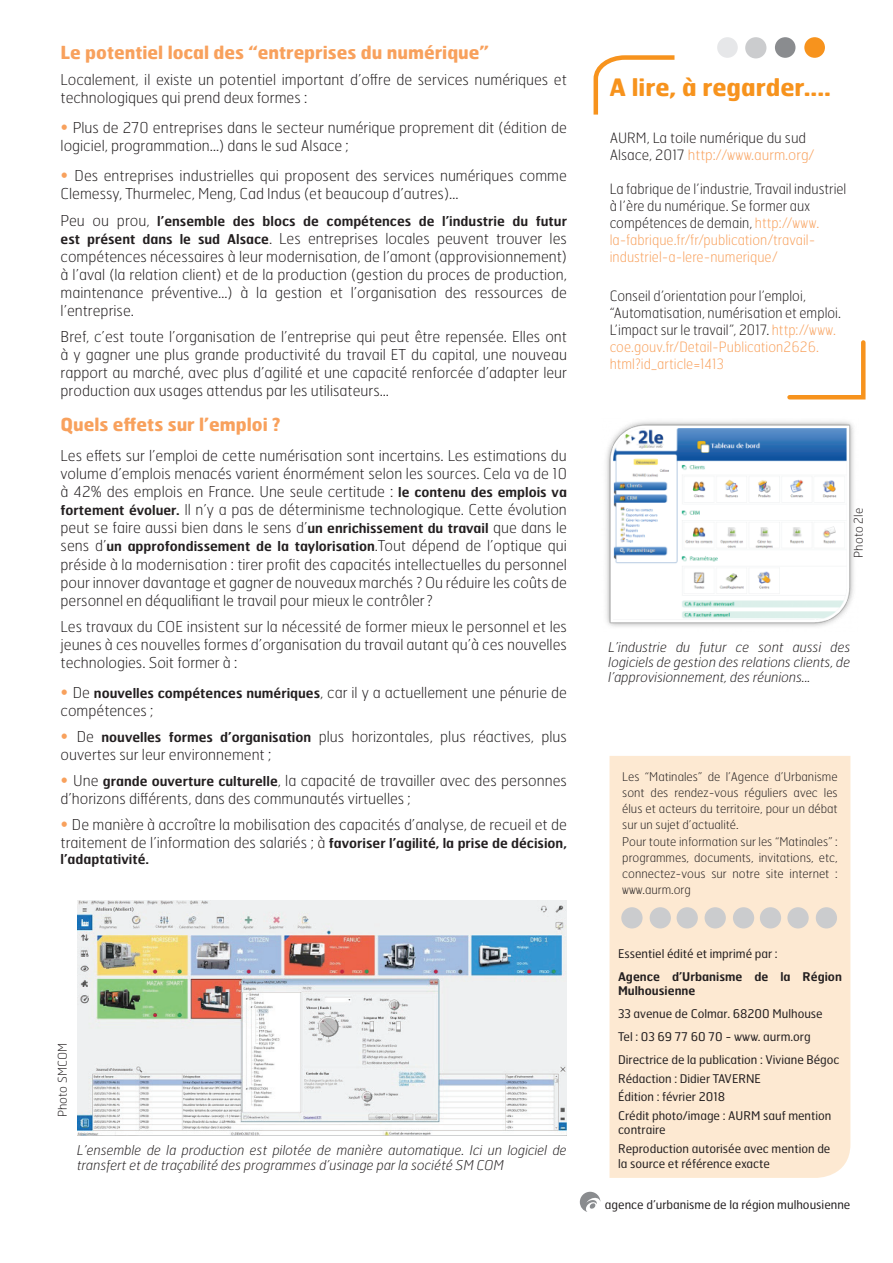
<style>
.page{position:relative;width:893px;height:1263px;background:#fff}
.page>*{position:absolute;margin:0;border:0;box-sizing:border-box;transform-origin:0 0}
.t1{font:700 24px "Hermes FB";color:#f7931d}
.t2{font:700 18px "Hermes FB";color:#f8a15d}
.t3{font:100 15px/18px "Hermes FB";color:#231f20}
.t4{font:100 14.25px/17.1px "Hermes FB";letter-spacing:.005em;color:#231f20;scale:.95 1}
.t5{font:100 14.25px/17.1px "Hermes FB";letter-spacing:.005em;color:#231f20}
.t6{font:italic 100 13.5px/15px "Hermes FB";color:#231f20}
.t7{font:600 13.5px "Hermes FB";color:#231f20}
.t8{font:12px/18.6px "Hermes FB";color:#231f20}
.t9{font:100 12px/16.2px "Hermes FB";color:#231f20}
.t10{font:600 12px/14.4px "Hermes FB";color:#231f20}
.s1{font-size:18px;color:#f8a15d}
.s2{font-weight:100;font-size:15px}
.s3{font-weight:600;font-size:13.5px}
.s4{color:#f8a15d}
</style>
<div class="page">
<div style="left:609px;top:756px;width:241px;height:422px;background:#fde9d2"></div>
<svg style="left:580px;top:1192px;width:20px;height:20px"></svg>
<svg style="left:593px;top:55px;width:82px;height:60px"></svg>
<div style="left:621px;top:907px;width:22px;height:21px;background:#cbccce;border-radius:50%"></div>
<div style="left:650px;top:907px;width:21px;height:21px;background:#cbccce;border-radius:50%"></div>
<div style="left:677px;top:907px;width:21px;height:21px;background:#cbccce;border-radius:50%"></div>
<div style="left:705px;top:907px;width:21px;height:21px;background:#cbccce;border-radius:50%"></div>
<div style="left:733px;top:907px;width:21px;height:21px;background:#cbccce;border-radius:50%"></div>
<div style="left:760px;top:907px;width:21px;height:21px;background:#cbccce;border-radius:50%"></div>
<div style="left:787px;top:907px;width:22px;height:21px;background:#cbccce;border-radius:50%"></div>
<div style="left:816px;top:907px;width:21px;height:21px;background:#cbccce;border-radius:50%"></div>
<div style="left:745px;top:37px;width:21px;height:21px;background:#cbccce;border-radius:50%"></div>
<svg style="left:787px;top:340px;width:79px;height:60px"></svg>
<img style="left:77px;top:900px;width:490px;height:235px">
<img style="left:606px;top:421px;width:248px;height:206px">
<div style="left:804px;top:37px;width:21px;height:21px;background:#f7931d;border-radius:50%"></div>
<div style="left:775px;top:37px;width:20px;height:21px;background:#8a8c8f;border-radius:50%"></div>
<div style="left:717px;top:37px;width:21px;height:21px;background:#e6e7e9;border-radius:50%"></div>
<p class="t2" style="left:61px;top:40px;width:430px">Le potentiel local des “entreprises du numérique”</p>
<p class="t3" style="left:61px;top:70px;width:508px">Localement, il existe un potentiel important d’offre de services numériques et technologiques qui prend deux formes :</p>
<p class="t3" style="left:61px;top:118px;width:508px"><span class="s1">•</span> Plus de 270 entreprises dans le secteur numérique proprement dit (édition de logiciel, programmation…) dans le sud Alsace ;</p>
<p class="t3" style="left:61px;top:166px;width:508px"><span class="s1">•</span> Des entreprises industrielles qui proposent des services numériques comme<br>Clemessy, Thurmelec, Meng, Cad Indus (et beaucoup d’autres)…</p>
<p class="t7" style="left:61px;top:212px;width:508px"><span class="s2">Peu ou prou,</span> l’ensemble des blocs de compétences de l’industrie du futur</p>
<p class="t3" style="left:61px;top:229px;width:508px;text-align:justify"><span class="s3">est présent dans le sud Alsace</span>. Les entreprises locales peuvent trouver les compétences nécessaires à leur modernisation, de l’amont (approvisionnement) à l’aval (la relation client) et de la production (gestion du proces de production, maintenance préventive…) à la gestion et l’organisation des ressources de l’entreprise.</p>
<p class="t3" style="left:61px;top:327px;width:508px;text-align:justify">Bref, c’est toute l’organisation de l’entreprise qui peut être repensée. Elles ont à y gagner une plus grande productivité du travail ET du capital, une nouveau rapport au marché, avec plus d’agilité et une capacité renforcée d’adapter leur production aux usages attendus par les utilisateurs...</p>
<p class="t2" style="left:61px;top:412px;width:221px">Quels effets sur l’emploi ?</p>
<p class="t3" style="left:61px;top:447px;width:508px;text-align:justify">Les effets sur l’emploi de cette numérisation sont incertains. Les estimations du volume d’emplois menacés varient énormément selon les sources. Cela va de 10 à 42% des emplois en France. Une seule certitude : <span class="s3">le contenu des emplois va fortement évoluer.</span> Il n’y a pas de déterminisme technologique. Cette évolution peut se faire aussi bien dans le sens d’<span class="s3">un enrichissement du travail</span> que dans le</p>
<p class="t7" style="left:61px;top:538px;width:508px"><span class="s2">sens d’</span>un approfondissement de la taylorisation<span class="s2">.Tout dépend de l’optique qui</span></p>
<p class="t3" style="left:61px;top:555px;width:508px;text-align:justify">préside à la modernisation : tirer profit des capacités intellectuelles du personnel pour innover davantage et gagner de nouveaux marchés ? Ou réduire les coûts de personnel en déqualifiant le travail pour mieux le contrôler ?</p>
<p class="t3" style="left:61px;top:617px;width:508px;text-align:justify">Les travaux du COE insistent sur la nécessité de former mieux le personnel et les jeunes à ces nouvelles formes d’organisation du travail autant qu’à ces nouvelles technologies. Soit former à :</p>
<p class="t3" style="left:61px;top:683px;width:508px"><span class="s1">•</span> De <span class="s3">nouvelles compétences numériques</span>, car il y a actuellement une pénurie de compétences ;</p>
<p class="t3" style="left:61px;top:727px;width:508px"><span class="s1">•</span> De <span class="s3">nouvelles formes d’organisation</span> plus horizontales, plus réactives, plus ouvertes sur leur environnement ;</p>
<p class="t3" style="left:61px;top:771px;width:508px"><span class="s1">•</span> Une <span class="s3">grande ouverture culturelle</span>, la capacité de travailler avec des personnes d’horizons différents, dans des communautés virtuelles ;</p>
<p class="t3" style="left:61px;top:815px;width:508px"><span class="s1">•</span> De manière à accroître la mobilisation des capacités d’analyse, de recueil et de traitement de l’information des salariés ; à <span class="s3">favoriser l’agilité, la prise de décision,</span></p>
<p class="t7" style="left:61px;top:850px;width:90px">l’adaptativité.</p>
<p class="t9" style="left:54px;top:1117px;width:75px;rotate:-90deg">Photo SMCOM</p>
<p class="t6" style="left:77px;top:1142px;width:491px">L’ensemble de la production est pilotée de manière automatique. Ici un logiciel de transfert et de traçabilité des programmes d’usinage par la société SM COM</p>
<h1 class="t1" style="left:609px;top:72px;width:223px">A lire, à regarder....</h1>
<p class="t5" style="left:610px;top:129px;width:206px">AURM, La toile numérique du sud<br>Alsace, 2017 <span class="s4">http://www.aurm.org/</span></p>
<p class="t4" style="left:610px;top:180px;width:251px">La fabrique de l’industrie, Travail industriel à l’ère du numérique. Se former aux compétences de demain, <span class="s4">http://www. la-fabrique.fr/fr/publication/travail&shy;industriel-a-lere-numerique/</span></p>
<p class="t4" style="left:610px;top:287px;width:245px">Conseil d’orientation pour l’emploi, “Automatisation, numérisation et emploi.<br>L’impact sur le travail”, 2017. <span class="s4">http://www. coe.gouv.fr/Detail-Publication2626. html?id_article=1413</span></p>
<p class="t9" style="left:850px;top:558px;width:51px;rotate:-90deg">Photo 2le</p>
<p class="t6" style="left:609px;top:639px;width:243px;text-align:justify">L’industrie du futur ce sont aussi des logiciels de gestion des relations clients, de l’approvisionnement, des réunions...</p>
<p class="t9" style="left:622px;top:768px;width:217px">Les “Matinales” de l’Agence d’Urbanisme sont des rendez-vous réguliers avec les élus et acteurs du territoire, pour un débat sur un sujet d’actualité.<br>Pour toute information sur les “Matinales” : programmes, documents, invitations, etc, connectez-vous sur notre site internet : www.aurm.org</p>
<p class="t8" style="left:618px;top:944px;width:161px">Essentiel édité et imprimé par :</p>
<p class="t10" style="left:618px;top:969px;width:225px">Agence d’Urbanisme de la Région<br>Mulhousienne</p>
<p class="t8" style="left:618px;top:1002px;width:223px;line-height:23px">33 avenue de Colmar. 68200 Mulhouse<br>Tel : 03 69 77 60 70 - www. aurm.org<br>Directrice de la publication : Viviane Bégoc</p>
<p class="t8" style="left:618px;top:1069px;width:215px">Rédaction : Didier TAVERNE<br>Édition : février 2018<br>Crédit photo/image : AURM sauf mention</p>
<p class="t8" style="left:618px;top:1120px;width:214px">contraire<br>Reproduction autorisée avec mention de</p>
<p class="t8" style="left:618px;top:1153px;width:153px">la source et référence exacte</p>
<p class="t8" style="left:605px;top:1195px;width:247px">agence d’urbanisme de la région mulhousienne</p>
</div>
